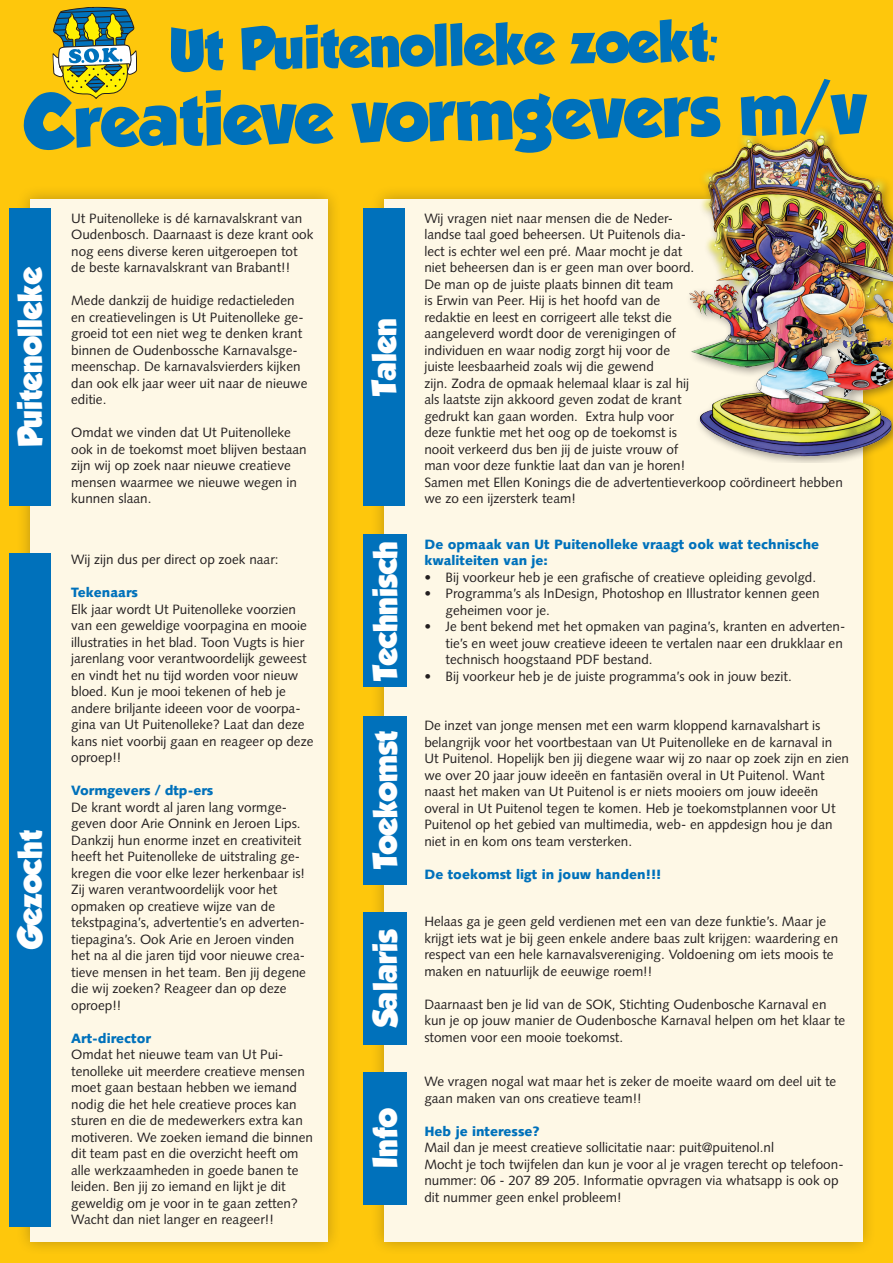
<style>
.page{position:relative;width:893px;height:1263px;background:#fec70c}
.page>*{position:absolute;margin:0;border:0;box-sizing:border-box;transform-origin:0 0}
.t1{font:66px "GROBOLD";color:#0071bb}
.t2{font:52.5px "GROBOLD";color:#0071bb}
.t3{font:30px "GROBOLD";color:#fff}
.t4{font:13.5px/16.5px "Syntax";color:#231f20}
.t5{font:900 13.5px/16.5px "Syntax";color:#0071bb}
</style>
<div class="page">
<div style="left:15px;top:184px;width:326px;height:1071px;background:#231f20;opacity:.3"></div>
<div style="left:30px;top:199px;width:297px;height:1043px;background:#fef8e6"></div>
<div style="left:369px;top:184px;width:507px;height:1071px;background:#231f20;opacity:.3"></div>
<div style="left:384px;top:199px;width:478px;height:1043px;background:#fef8e6"></div>
<img style="left:684px;top:129px;width:209px;height:332px">
<div style="left:9px;top:208px;width:41px;height:298px;background:#0071bb"></div>
<div style="left:363px;top:208px;width:42px;height:298px;background:#0071bb"></div>
<div style="left:363px;top:535px;width:44px;height:152px;background:#0071bb"></div>
<div style="left:363px;top:716px;width:44px;height:168px;background:#0071bb"></div>
<div style="left:363px;top:912px;width:44px;height:132px;background:#0071bb"></div>
<div style="left:363px;top:1072px;width:44px;height:132px;background:#0071bb"></div>
<div style="left:9px;top:553px;width:42px;height:673px;background:#0071bb"></div>
<svg style="left:52px;top:6px;width:85px;height:93px"></svg>
<h2 class="t2" style="left:170px;top:19px;width:549px;rotate:-1deg">Ut Puitenolleke zoekt:</h2>
<h1 class="t1" style="left:24px;top:83px;width:843px;rotate:-1deg">Creatieve vormgevers m/v</h1>
<h3 class="t3" style="left:12px;top:447px;width:182px;rotate:-90deg">Puitenolleke</h3>
<h3 class="t3" style="left:12px;top:949px;width:121px;rotate:-90deg">Gezocht</h3>
<p class="t4" style="left:71px;top:210px;width:244px">Ut Puitenolleke is dé karnavalskrant van Oudenbosch. Daarnaast is deze krant ook nog eens diverse keren uitgeroepen tot de beste karnavalskrant van Brabant!!</p>
<p class="t4" style="left:71px;top:292px;width:238px">Mede dankzij de huidige redactieleden en creatievelingen is Ut Puitenolleke ge&shy;groeid tot een niet weg te denken krant binnen de Oudenbossche Karnavalsge&shy;meenschap. De karnavalsvierders kijken dan ook elk jaar weer uit naar de nieuwe editie.</p>
<p class="t4" style="left:71px;top:424px;width:237px">Omdat we vinden dat Ut Puitenolleke ook in de toekomst moet blijven bestaan zijn wij op zoek naar nieuwe creatieve mensen waarmee we nieuwe wegen in kunnen slaan.</p>
<p class="t4" style="left:71px;top:551px;width:209px">Wij zijn dus per direct op zoek naar:</p>
<p class="t5" style="left:71px;top:584px;width:68px">Tekenaars</p>
<p class="t4" style="left:71px;top:601px;width:244px">Elk jaar wordt Ut Puitenolleke voorzien van een geweldige voorpagina en mooie illustraties in het blad. Toon Vugts is hier jarenlang voor verantwoordelijk geweest en vindt het nu tijd worden voor nieuw bloed. Kun je mooi tekenen of heb je andere briljante ideeen voor de voorpa&shy;gina van Ut Puitenolleke? Laat dan deze kans niet voorbij gaan en reageer op deze oproep!!</p>
<p class="t5" style="left:71px;top:782px;width:144px">Vormgevers / dtp-ers</p>
<p class="t4" style="left:71px;top:799px;width:236px">De krant wordt al jaren lang vormge&shy;geven door Arie Onnink en Jeroen Lips.<br>Dankzij hun enorme inzet en creativiteit heeft het Puitenolleke de uitstraling ge&shy;kregen die voor elke lezer herkenbaar is!<br>Zij waren verantwoordelijk voor het opmaken op creatieve wijze van de tekstpagina’s, advertentie’s en adverten&shy;tiepagina’s. Ook Arie en Jeroen vinden het na al die jaren tijd voor nieuwe crea&shy;tieve mensen in het team. Ben jij degene die wij zoeken? Reageer dan op deze oproep!!</p>
<p class="t5" style="left:71px;top:1030px;width:81px">Art-director</p>
<p class="t4" style="left:71px;top:1046px;width:243px">Omdat het nieuwe team van Ut Pui&shy;tenolleke uit meerdere creatieve mensen moet gaan bestaan hebben we iemand nodig die het hele creatieve proces kan sturen en die de medewerkers extra kan motiveren. We zoeken iemand die binnen dit team past en die overzicht heeft om alle werkzaamheden in goede banen te leiden. Ben jij zo iemand en lijkt je dit geweldig om je voor in te gaan zetten?<br>Wacht dan niet langer en reageer!!</p>
<h3 class="t3" style="left:366px;top:396px;width:79px;rotate:-90deg">Talen</h3>
<h3 class="t3" style="left:367px;top:681px;width:141px;rotate:-90deg">Technisch</h3>
<h3 class="t3" style="left:367px;top:869px;width:140px;rotate:-90deg">Toekomst</h3>
<h3 class="t3" style="left:367px;top:1027px;width:100px;rotate:-90deg">Salaris</h3>
<h3 class="t3" style="left:367px;top:1168px;width:62px;rotate:-90deg">Info</h3>
<p class="t4" style="left:424px;top:210px;width:420px">Wij vragen niet naar mensen die de Neder-<br>landse taal goed beheersen. Ut Puitenols dia-<br>lect is echter wel een pré. Maar mocht je dat<br>niet beheersen dan is er geen man over boord.<br>De man op de juiste plaats binnen dit team<br>is Erwin van Peer. Hij is het hoofd van de<br>redaktie en leest en corrigeert alle tekst die<br>aangeleverd wordt door de verenigingen of<br>individuen en waar nodig zorgt hij voor de<br>juiste leesbaarheid zoals wij die gewend<br>zijn. Zodra de opmaak helemaal klaar is zal hij<br>als laatste zijn akkoord geven zodat de krant<br>gedrukt kan gaan worden. Extra hulp voor<br>deze funktie met het oog op de toekomst is<br>nooit verkeerd dus ben jij de juiste vrouw of<br>man voor deze funktie laat dan van je horen!<br>Samen met Ellen Konings die de advertentieverkoop coördineert hebben we zo een ijzersterk team!</p>
<p class="t5" style="left:424px;top:536px;width:396px">De opmaak van Ut Puitenolleke vraagt ook wat technische kwaliteiten van je:</p>
<p class="t4" style="left:424px;top:569px;width:393px">• Bij voorkeur heb je een grafische of creatieve opleiding gevolgd.</p>
<p class="t4" style="left:446px;top:586px;width:376px;text-indent:-21px">• Programma’s als InDesign, Photoshop en Illustrator kennen geen geheimen voor je.</p>
<p class="t4" style="left:446px;top:619px;width:401px;text-indent:-21px">• Je bent bekend met het opmaken van pagina’s, kranten en adverten&shy;tie’s en weet jouw creatieve ideeen te vertalen naar een drukklaar en technisch hoogstaand PDF bestand.</p>
<p class="t4" style="left:424px;top:668px;width:369px">• Bij voorkeur heb je de juiste programma’s ook in jouw bezit.</p>
<p class="t4" style="left:424px;top:717px;width:426px">De inzet van jonge mensen met een warm kloppend karnavalshart is belangrijk voor het voortbestaan van Ut Puitenolleke en de karnaval in Ut Puitenol. Hopelijk ben jij diegene waar wij zo naar op zoek zijn en zien we over 20 jaar jouw ideeën en fantasiën overal in Ut Puitenol. Want naast het maken van Ut Puitenol is er niets mooiers om jouw ideeën overal in Ut Puitenol tegen te komen. Heb je toekomstplannen voor Ut Puitenol op het gebied van multimedia, web- en appdesign hou je dan niet in en kom ons team versterken.</p>
<p class="t5" style="left:424px;top:866px;width:239px">De toekomst ligt in jouw handen!!!</p>
<p class="t4" style="left:424px;top:913px;width:415px">Helaas ga je geen geld verdienen met een van deze funktie’s. Maar je krijgt iets wat je bij geen enkele andere baas zult krijgen: waardering en respect van een hele karnavalsvereniging. Voldoening om iets moois te maken en natuurlijk de eeuwige roem!!</p>
<p class="t4" style="left:424px;top:996px;width:422px">Daarnaast ben je lid van de SOK, Stichting Oudenbosche Karnaval en kun je op jouw manier de Oudenbosche Karnaval helpen om het klaar te stomen voor een mooie toekomst.</p>
<p class="t4" style="left:424px;top:1073px;width:413px">We vragen nogal wat maar het is zeker de moeite waard om deel uit te gaan maken van ons creatieve team!!</p>
<p class="t5" style="left:424px;top:1123px;width:117px">Heb je interesse?</p>
<p class="t4" style="left:424px;top:1139px;width:421px">Mail dan je meest creatieve sollicitatie naar: puit@puitenol.nl<br>Mocht je toch twijfelen dan kun je voor al je vragen terecht op telefoon&shy;nummer: 06 - 207 89 205. Informatie opvragen via whatsapp is ook op dit nummer geen enkel probleem!</p>
</div>
